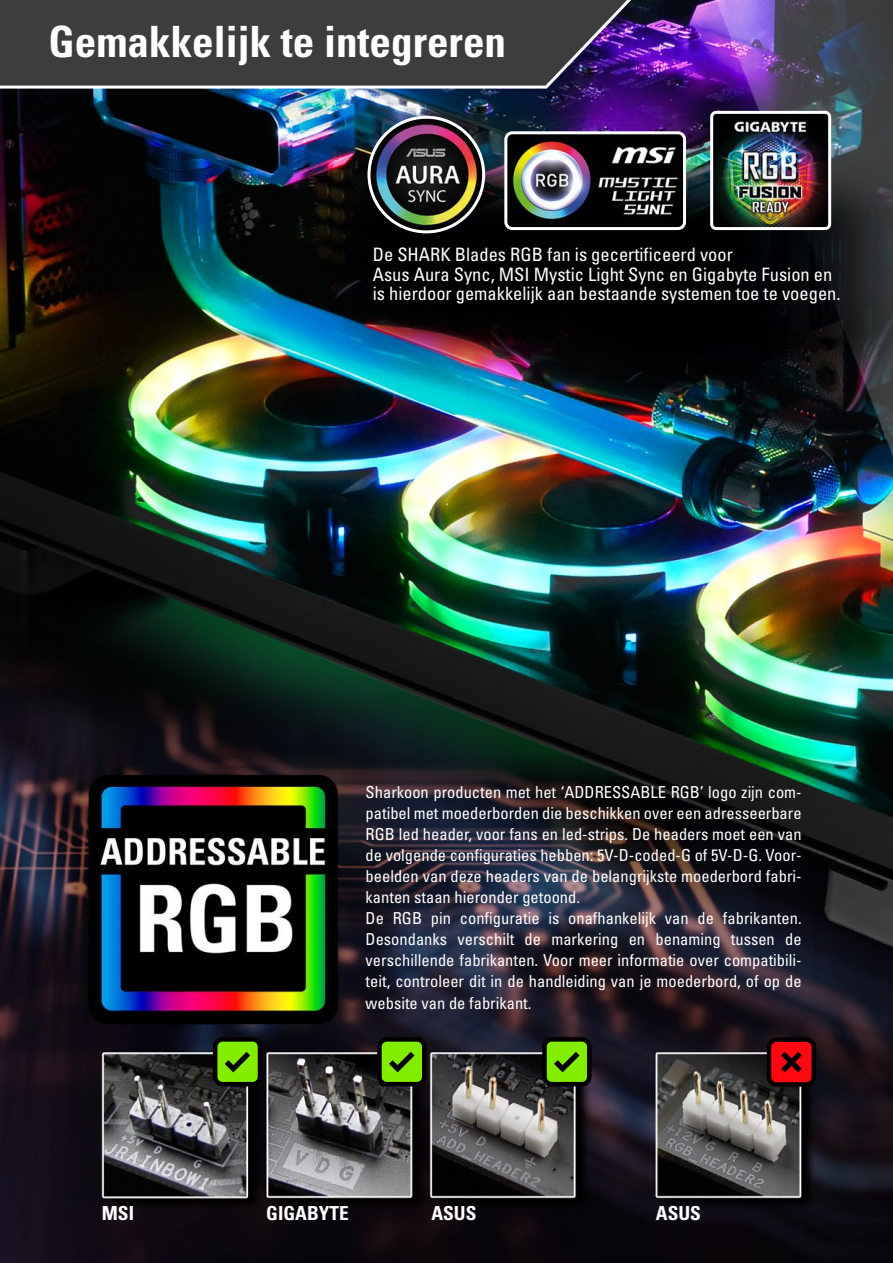
<style>
.page{position:relative;width:893px;height:1263px;background:#fff}
.page>*{position:absolute;margin:0;border:0;box-sizing:border-box;transform-origin:0 0}
.t1{font:700 condensed 43.05px "Univers";color:#fff}
.t2{font:700 condensed 19.35px "Univers";color:#fff}
.t3{font:condensed 18.45px/19.5px "Univers";color:#fff}
.t4{font:condensed 16.5px/21px "Univers";color:#fff}
</style>
<div class="page">
<img style="left:0;top:0;width:893px;height:1263px">
<div style="left:367px;top:116px;width:118px;height:117px;border:3px solid #fff;border-radius:50%"></div>
<div style="left:504px;top:131px;width:182px;height:99px;border:3px solid #fff;border-radius:7px"></div>
<div style="left:710px;top:111px;width:121px;height:119px;border:3px solid #fff;border-radius:4px"></div>
<svg style="left:0;top:0;width:631px;height:89px;background:#46434b"></svg>
<svg style="left:767px;top:1037px;width:49px;height:50px;background:#91050b"></svg>
<svg style="left:213px;top:1037px;width:49px;height:49px;background:#4f8e00"></svg>
<svg style="left:377px;top:1037px;width:49px;height:49px;background:#508e00"></svg>
<svg style="left:542px;top:1037px;width:49px;height:49px;background:#508f01"></svg>
<h1 class="t1" style="left:49px;top:15px;width:459px">Gemakkelijk te integreren</h1>
<p class="t3" style="left:373px;top:244px;width:469px">De SHARK Blades RGB fan is gecertificeerd voor<br>Asus Aura Sync, MSI Mystic Light Sync en Gigabyte Fusion en is hierdoor gemakkelijk aan bestaande systemen toe te voegen.</p>
<p class="t4" style="left:366px;top:782px;width:438px">Sharkoon producten met het ‘ADDRESSABLE RGB’ logo zijn com&shy;patibel met moederborden die beschikken over een adresseerbare RGB led header, voor fans en led-strips. De headers moet een van de volgende configuraties hebben: 5V-D-coded-G of 5V-D-G. Voor&shy;beelden van deze headers van de belangrijkste moederbord fabri&shy;kanten staan hieronder getoond.<br>De RGB pin configuratie is onafhankelijk van de fabrikanten.<br>Desondanks verschilt de markering en benaming tussen de verschillende fabrikanten. Voor meer informatie over compatibili&shy;teit, controleer dit in de handleiding van je moederbord, of op de website van de fabrikant.</p>
<p class="t2" style="left:102px;top:1201px;width:34px">MSI</p>
<p class="t2" style="left:266px;top:1201px;width:84px">GIGABYTE</p>
<p class="t2" style="left:431px;top:1201px;width:47px">ASUS</p>
<p class="t2" style="left:656px;top:1201px;width:47px">ASUS</p>
</div>
